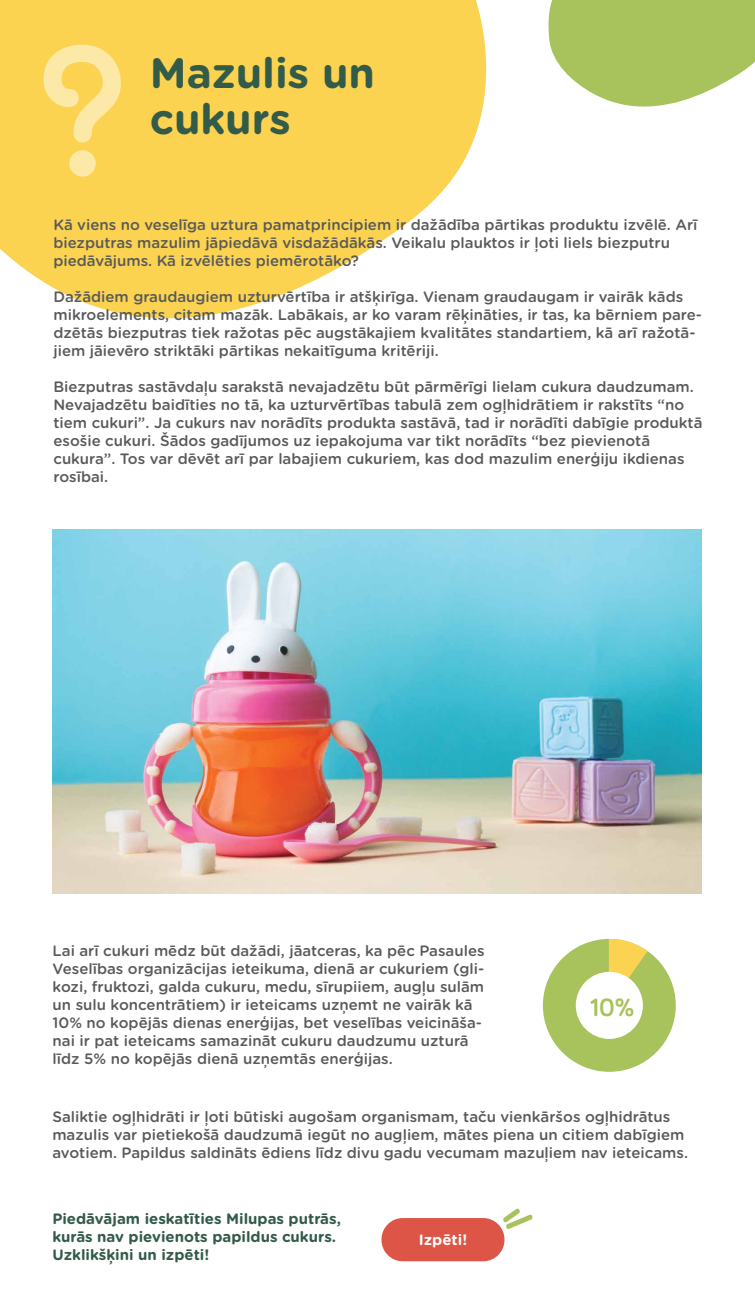
<style>
.page{position:relative;width:755px;height:1304px;background:#fff}
.page>*{position:absolute;margin:0;border:0;box-sizing:border-box;transform-origin:0 0}
.t1{font:700 42.5px/46.2px "Gotham Rounded";color:#335b4a}
.t2{font:700 25.62px "Bariol";color:#a8c25c}
.t3{font:500 15px/18px "Gotham Rounded";color:#58595b}
.t4{font:700 15px/18px "Gotham Rounded";color:#335b4a}
.t5{font:700 15px "Gotham Rounded";color:#fff}
</style>
<div class="page">
<svg style="left:0;top:0;width:487px;height:319px;fill:#fbd350"></svg>
<svg style="left:548px;top:0;width:207px;height:107px"></svg>
<img style="left:53px;top:529px;width:648px;height:364px">
<svg style="left:43px;top:45px;width:78px;height:132px;background:#fbdb72"></svg>
<div style="left:381px;top:1218px;width:123px;height:43px;background:#dd5546;border-radius:21px"></div>
<svg style="left:501px;top:1208px;width:32px;height:21px"></svg>
<div style="left:543px;top:939px;width:133px;height:132px;background:#a8c25c;border-radius:50%"></div>
<svg style="left:609px;top:939px;width:66px;height:56px"></svg>
<div style="left:576px;top:971px;width:67px;height:67px;background:#fff;border-radius:50%"></div>
<h1 class="t1" style="left:150px;top:48px;width:227px">Mazulis un cukurs</h1>
<p class="t3" style="left:53px;top:215px;width:645px">Kā viens no veselīga uztura pamatprincipiem ir dažādība pārtikas produktu izvēlē. Arī biezputras mazulim jāpiedāvā visdažādākās. Veikalu plauktos ir ļoti liels biezputru piedāvājums. Kā izvēlēties piemērotāko?</p>
<p class="t3" style="left:53px;top:287px;width:650px">Dažādiem graudaugiem uzturvērtība ir atšķirīga. Vienam graudaugam ir vairāk kāds mikroelements, citam mazāk. Labākais, ar ko varam rēķināties, ir tas, ka bērniem pare&shy;dzētās biezputras tiek ražotas pēc augstākajiem kvalitātes standartiem, kā arī ražotā&shy;jiem jāievēro striktāki pārtikas nekaitīguma kritēriji.</p>
<p class="t3" style="left:53px;top:377px;width:650px">Biezputras sastāvdaļu sarakstā nevajadzētu būt pārmērīgi lielam cukura daudzumam.<br>Nevajadzētu baidīties no tā, ka uzturvērtības tabulā zem ogļhidrātiem ir rakstīts “no tiem cukuri”. Ja cukurs nav norādīts produkta sastāvā, tad ir norādīti dabīgie produktā esošie cukuri. Šādos gadījumos uz iepakojuma var tikt norādīts “bez pievienotā cukura”. Tos var dēvēt arī par labajiem cukuriem, kas dod mazulim enerģiju ikdienas rosībai.</p>
<p class="t3" style="left:53px;top:940px;width:433px">Lai arī cukuri mēdz būt dažādi, jāatceras, ka pēc Pasaules Veselības organizācijas ieteikuma, dienā ar cukuriem (gli&shy;kozi, fruktozi, galda cukuru, medu, sīrupiiem, augļu sulām un sulu koncentrātiem) ir ieteicams uzņemt ne vairāk kā 10% no kopējās dienas enerģijas, bet veselības veicināša&shy;nai ir pat ieteicams samazināt cukuru daudzumu uzturā līdz 5% no kopējās dienā uzņemtās enerģijas.</p>
<h2 class="t2" style="left:590px;top:989px;width:46px">10%</h2>
<p class="t3" style="left:52px;top:1106px;width:637px">Saliktie ogļhidrāti ir ļoti būtiski augošam organismam, taču vienkāršos ogļhidrātus mazulis var pietiekošā daudzumā iegūt no augļiem, mātes piena un citiem dabīgiem avotiem. Papildus saldināts ēdiens līdz divu gadu vecumam mazuļiem nav ieteicams.</p>
<p class="t4" style="left:52px;top:1209px;width:290px">Piedāvājam ieskatīties Milupas putrās, kurās nav pievienots papildus cukurs.<br>Uzklikšķini un izpēti!</p>
<p class="t5" style="left:419px;top:1228px;width:50px">Izpēti!</p>
</div>
